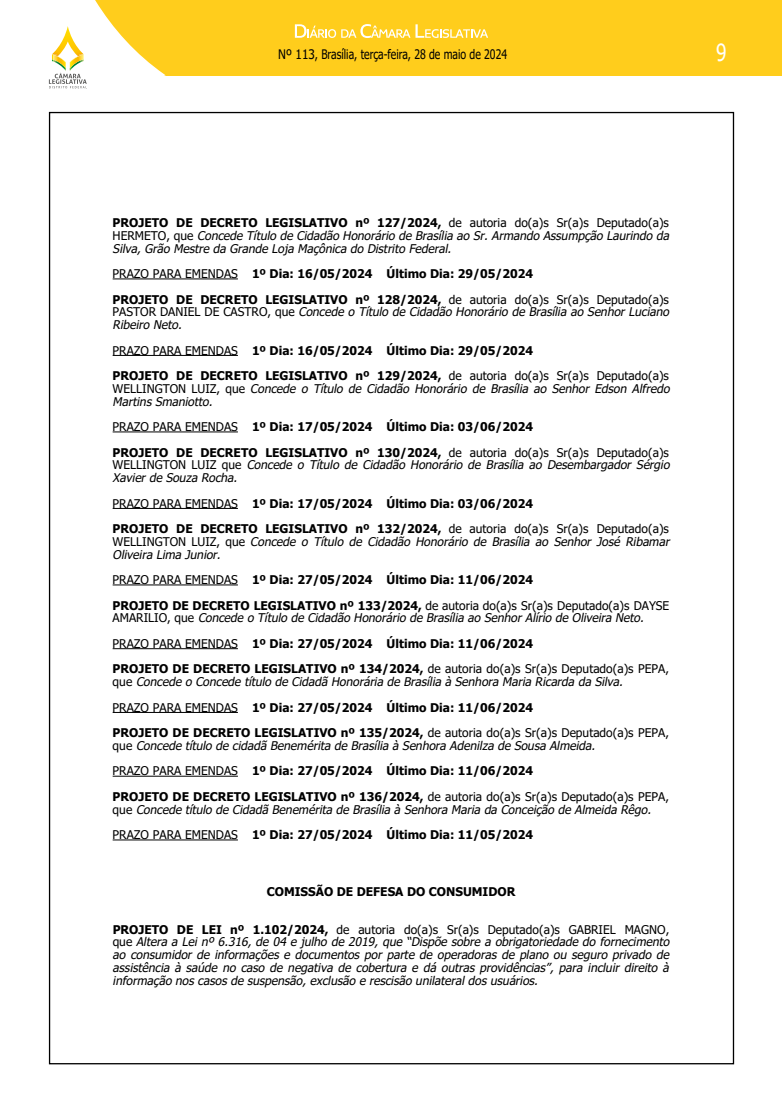
<style>
.page{position:relative;width:782px;height:1105px;background:#fff}
.page>*{position:absolute;margin:0;border:0;box-sizing:border-box;transform-origin:0 0}
.t1{font:23.6px "Tahoma";color:#fff;scale:.8 1}
.t2{font:13.1px "Tahoma";color:#000;scale:.9 1}
.t3{font:italic 12px/12.7px "Tahoma";color:#000}
.t4{font:700 12px/25.5px "Tahoma";color:#000}
.s1{font-weight:700;font-style:normal}
.s2{font-style:normal}
.s3{font-weight:400}
.s4{font-weight:400;font-style:italic}
</style>
<div class="page">
<div style="left:0;top:0;width:781px;height:75px;background:#ffcd1c"></div>
<svg style="left:0;top:0;width:165px;height:89px"></svg>
<svg style="left:295px;top:24px;width:193px;height:14px"></svg>
<hr style="left:113px;top:279px;width:125px;height:1px;background:#000">
<hr style="left:113px;top:355px;width:125px;height:1px;background:#000">
<hr style="left:113px;top:432px;width:125px;height:1px;background:#000">
<hr style="left:113px;top:508px;width:125px;height:1px;background:#000">
<hr style="left:113px;top:585px;width:125px;height:1px;background:#000">
<hr style="left:113px;top:648px;width:125px;height:1px;background:#000">
<hr style="left:113px;top:712px;width:125px;height:1px;background:#000">
<hr style="left:113px;top:776px;width:125px;height:1px;background:#000">
<hr style="left:113px;top:840px;width:125px;height:1px;background:#000">
<p class="t2" style="left:278px;top:46px;width:256px">Nº 113, Brasília, terça-feira, 28 de maio de 2024</p>
<h1 class="t1" style="left:715px;top:36px;width:14px">9</h1>
<p class="t3" style="left:113px;top:217px;width:561px"><span class="s1">PROJETO DE DECRETO LEGISLATIVO nº 127/2024,</span> <span class="s2">de autoria do(a)s Sr(a)s Deputado(a)s<br>H E R M E T O , q u e</span> Concede Título de Cidadão Honorário de Brasília ao Sr.Armando Assumpção Laurindo da<br>Silva,Grão Mestre da Grande Loja Maçônica do Distrito Federal.</p>
<p class="t4" style="left:113px;top:262px;width:557px"><span class="s3">PRAZO PARA EMENDAS</span> 1º Dia: 16/05/2024 Último Dia: 29/05/2024<br>PROJETO DE DECRETO LEGISLATIVO nº 128/2024, <span class="s3">de autoria do(a)s Sr(a)s Deputado(a)s</span></p>
<p class="t3" style="left:113px;top:306px;width:561px"><span class="s2">PA S T O R D A N I E L D E CA S T R O , q u e</span> Concede o Título de Cidadão Honorário de Brasília ao Senhor Luciano<br>Ribeiro Neto.</p>
<p class="t4" style="left:113px;top:338px;width:557px"><span class="s3">PRAZO PARA EMENDAS</span> 1º Dia: 16/05/2024 Último Dia: 29/05/2024<br>PROJETO DE DECRETO LEGISLATIVO nº 129/2024, <span class="s3">de autoria do(a)s Sr(a)s Deputado(a)s</span></p>
<p class="t3" style="left:113px;top:383px;width:561px"><span class="s2">W E L L I N G T O N L U I Z , q u e</span> Concede o Título de Cidadão Honorário de Brasília ao Senhor Edson Alfredo<br>MartinsSmaniotto.</p>
<p class="t4" style="left:113px;top:415px;width:557px"><span class="s3">PRAZO PARA EMENDAS</span> 1º Dia: 17/05/2024 Último Dia: 03/06/2024<br>PROJETO DE DECRETO LEGISLATIVO nº 130/2024, <span class="s3">de autoria do(a)s Sr(a)s Deputado(a)s</span></p>
<p class="t3" style="left:113px;top:459px;width:561px"><span class="s2">W E L L I N G T O N L U I Z q u e</span> Concede o Título de Cidadão Honorário de Brasília ao Desembargador Sérgio<br>Xavierde Souza Rocha.</p>
<p class="t4" style="left:113px;top:491px;width:557px"><span class="s3">PRAZO PARA EMENDAS</span> 1º Dia: 17/05/2024 Último Dia: 03/06/2024<br>PROJETO DE DECRETO LEGISLATIVO nº 132/2024, <span class="s3">de autoria do(a)s Sr(a)s Deputado(a)s</span></p>
<p class="t3" style="left:113px;top:536px;width:561px"><span class="s2">W E L L I N G T O N L U I Z , q u e</span> Concede o Título de Cidadão Honorário de Brasília ao Senhor José Ribamar<br>Oliveira Lima Junior.</p>
<p class="t4" style="left:113px;top:568px;width:558px"><span class="s3">PRAZO PARA EMENDAS</span> 1º Dia: 27/05/2024 Último Dia: 11/06/2024<br>PROJETO DE DECRETO LEGISLATIVO nº 133/2024, <span class="s3">de autoria do(a)s Sr(a)s Deputado(a)s DAYSE</span></p>
<p class="t4" style="left:113px;top:606px;width:557px"><span class="s3">A M A R I L I O , q u e</span> <span class="s4">Concede o Título de Cidadão Honorário de Brasília ao SenhorAlírio de Oliveira Neto.<br></span><span class="s3">PRAZO PARA EMENDAS</span> 1º Dia: 27/05/2024 Último Dia: 11/06/2024<br>PROJETO DE DECRETO LEGISLATIVO nº 134/2024, <span class="s3">de autoria do(a)s Sr(a)s Deputado(a)s PEPA,</span></p>
<p class="t3" style="left:113px;top:670px;width:557px;line-height:25.5px"><span class="s2">q u e</span> Concede o Concede título de Cidadã Honorária de Brasília à Senhora Maria Ricarda da Silva.<br><span class="s2">PRAZO PARA EMENDAS</span> <span class="s1">1º Dia: 27/05/2024 Último Dia: 11/06/2024<br>PROJETO DE DECRETO LEGISLATIVO nº 135/2024,</span> <span class="s2">de autoria do(a)s Sr(a)s Deputado(a)s PEPA,</span></p>
<p class="t4" style="left:113px;top:733px;width:557px"><span class="s3">q u e</span> <span class="s4">Concede título de cidadã Benemérita de Brasília à Senhora Adenilza de Sousa Almeida.<br></span><span class="s3">PRAZO PARA EMENDAS</span> 1º Dia: 27/05/2024 Último Dia: 11/06/2024<br>PROJETO DE DECRETO LEGISLATIVO nº 136/2024, <span class="s3">de autoria do(a)s Sr(a)s Deputado(a)s PEPA,</span></p>
<p class="t3" style="left:113px;top:797px;width:543px;line-height:25.5px"><span class="s2">q u e</span> Concede título de Cidadã Benemérita de Brasília à Senhora Maria da Conceição de Almeida Rêgo.<br><span class="s2">PRAZO PARA EMENDAS</span> <span class="s1">1º Dia: 27/05/2024 Último Dia: 11/05/2024</span></p>
<p class="t4" style="left:267px;top:880px;width:250px">COMISSÃO DE DEFESA DO CONSUMIDOR</p>
<p class="t3" style="left:113px;top:924px;width:561px"><span class="s1">PROJETO DE LEI nº 1.102/2024,</span> <span class="s2">de autoria do(a)s Sr(a)s Deputado(a)s GABRIEL MAGNO, q u e</span> Altera a Lei nº 6.316, de 04 e julho de 2019, que “Dispõe sobre a obrigatoriedade do fornecimento ao consumidor de informações e documentos por parte de operadoras de plano ou seguro privado de assistência à saúde no caso de negativa de cobertura e dá outras providências”, para incluir direito à informação noscasosde suspensão,exclusão e rescisão unilateraldosusuários.</p>
</div>
